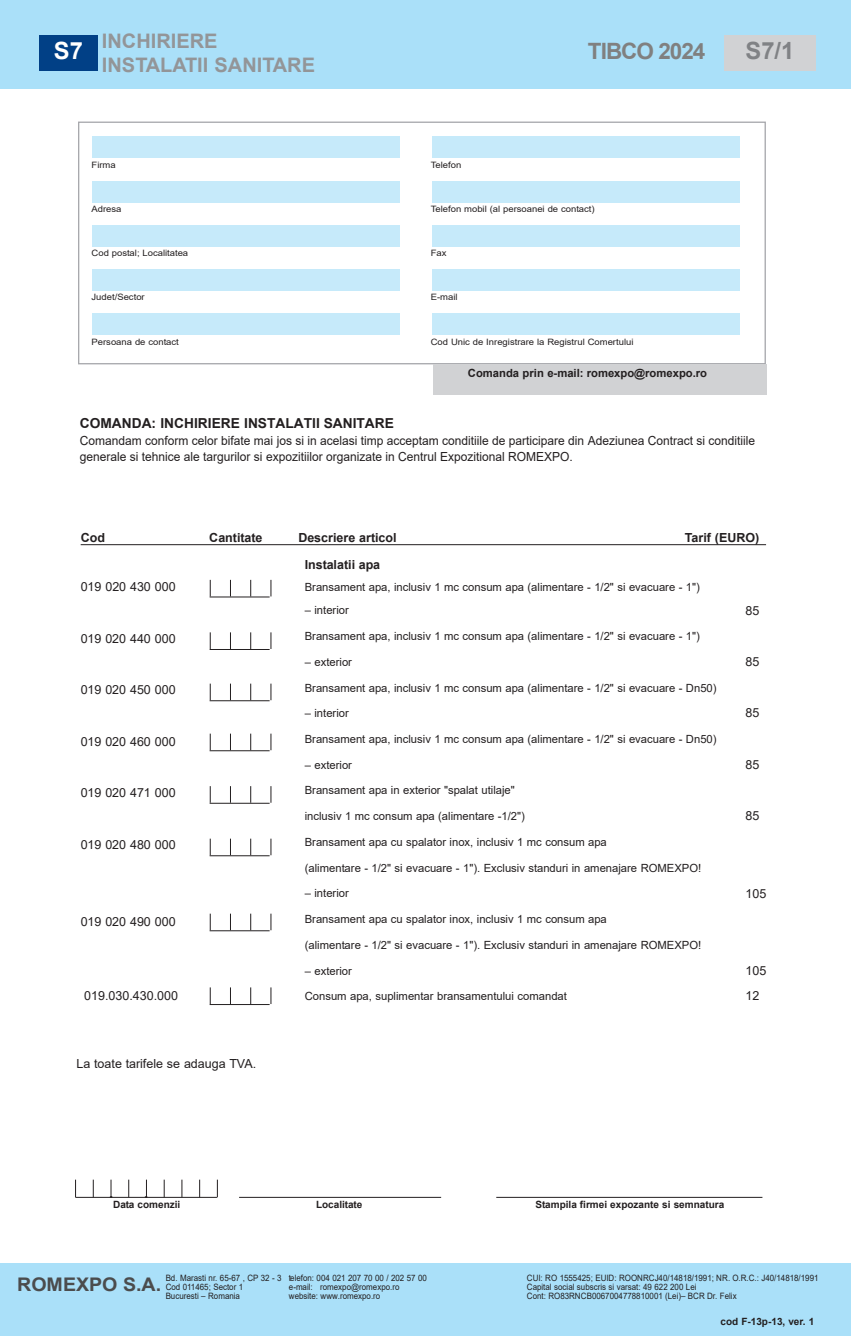
<style>
.page{position:relative;width:851px;height:1336px;background:#fff}
.page>*{position:absolute;margin:0;border:0;box-sizing:border-box;transform-origin:0 0}
.t1{font:700 23.75px "Arial";color:#808285}
.t2{font:700 23.75px "Arial";color:#fff}
.t3{font:700 22.5px "Arial";letter-spacing:-.045em;color:#808080}
.t4{font:700 20px/24.4px "Arial";color:#939598}
.t5{font:20px "Arial";color:#231f20}
.t6{font:700 18.75px "Arial";color:#4b4c4d;scale:1.05 1}
.t7{font:700 13.75px "Arial";color:#231f20}
.t8{font:12.5px/16.5px "Arial";color:#231f20;scale:.96 1}
.t9{font:12.5px "Arial";color:#231f20}
.t10{font:700 12.5px "Arial";color:#231f20}
.t11{font:11.25px "Arial";color:#231f20}
.t12{font:700 11.25px "Arial";color:#231f20}
.t13{font:700 10px "Arial";color:#231f20}
.t14{font:8.75px/8.8px "Arial";color:#231f20;scale:.91 1}
.t15{font:8.75px "Arial";color:#231f20;scale:1.08 1}
.s1{color:#fff}
.s2{font-style:inherit}
</style>
<div class="page">
<div style="left:0;top:0;width:850px;height:89px;background:#aae0f9"></div>
<div style="left:39px;top:35px;width:59px;height:36px;background:#014086"></div>
<div style="left:724px;top:35px;width:91px;height:36px;background:#d1d2d4"></div>
<div style="left:78px;top:122px;width:687px;height:242px;border:1px solid #a8a9ad"></div>
<div style="left:432px;top:314px;width:306px;height:21px;background:#c6eafa"></div>
<div style="left:432px;top:269px;width:306px;height:22px;background:#c6eafa"></div>
<div style="left:432px;top:225px;width:306px;height:21px;background:#c6eafa"></div>
<div style="left:432px;top:181px;width:306px;height:21px;background:#c6eafa"></div>
<div style="left:432px;top:137px;width:306px;height:21px;background:#c6eafa"></div>
<div style="left:93px;top:314px;width:307px;height:21px;background:#c6eafa"></div>
<div style="left:93px;top:269px;width:307px;height:22px;background:#c6eafa"></div>
<div style="left:93px;top:225px;width:307px;height:21px;background:#c6eafa"></div>
<div style="left:93px;top:181px;width:307px;height:21px;background:#c6eafa"></div>
<div style="left:93px;top:137px;width:307px;height:21px;background:#c6eafa"></div>
<hr style="left:76px;top:1197px;width:141px;height:1px;background:#231f20">
<hr style="left:239px;top:1197px;width:202px;height:1px;background:#231f20">
<hr style="left:496px;top:1197px;width:266px;height:1px;background:#231f20">
<svg style="left:75px;top:1179px;width:1px;height:18px"></svg>
<svg style="left:93px;top:1179px;width:1px;height:18px"></svg>
<svg style="left:111px;top:1179px;width:1px;height:18px"></svg>
<svg style="left:128px;top:1179px;width:1px;height:18px"></svg>
<svg style="left:146px;top:1179px;width:1px;height:18px"></svg>
<svg style="left:164px;top:1179px;width:1px;height:18px"></svg>
<svg style="left:181px;top:1179px;width:1px;height:18px"></svg>
<svg style="left:199px;top:1179px;width:1px;height:18px"></svg>
<svg style="left:217px;top:1179px;width:1px;height:18px"></svg>
<div style="left:432px;top:364px;width:334px;height:30px;background:#d1d2d4"></div>
<hr style="left:81px;top:544px;width:685px;height:1px;background:#231f20">
<svg style="left:210px;top:580px;width:1px;height:16px"></svg>
<svg style="left:230px;top:580px;width:1px;height:16px"></svg>
<svg style="left:250px;top:580px;width:1px;height:16px"></svg>
<svg style="left:270px;top:580px;width:1px;height:16px"></svg>
<hr style="left:209px;top:597px;width:60px;height:1px;background:#231f20">
<svg style="left:210px;top:632px;width:1px;height:17px"></svg>
<svg style="left:230px;top:632px;width:1px;height:17px"></svg>
<svg style="left:250px;top:632px;width:1px;height:17px"></svg>
<svg style="left:270px;top:632px;width:1px;height:17px"></svg>
<hr style="left:209px;top:649px;width:60px;height:1px;background:#231f20">
<svg style="left:210px;top:684px;width:1px;height:16px"></svg>
<svg style="left:230px;top:684px;width:1px;height:16px"></svg>
<svg style="left:250px;top:684px;width:1px;height:16px"></svg>
<svg style="left:270px;top:684px;width:1px;height:16px"></svg>
<hr style="left:209px;top:700px;width:60px;height:1px;background:#231f20">
<svg style="left:210px;top:734px;width:1px;height:16px"></svg>
<svg style="left:230px;top:734px;width:1px;height:16px"></svg>
<svg style="left:250px;top:734px;width:1px;height:16px"></svg>
<svg style="left:270px;top:734px;width:1px;height:16px"></svg>
<hr style="left:209px;top:750px;width:60px;height:1px;background:#231f20">
<svg style="left:210px;top:786px;width:1px;height:17px"></svg>
<svg style="left:230px;top:786px;width:1px;height:17px"></svg>
<svg style="left:250px;top:786px;width:1px;height:17px"></svg>
<svg style="left:270px;top:786px;width:1px;height:17px"></svg>
<hr style="left:209px;top:803px;width:60px;height:1px;background:#231f20">
<svg style="left:210px;top:839px;width:1px;height:16px"></svg>
<svg style="left:230px;top:839px;width:1px;height:16px"></svg>
<svg style="left:250px;top:839px;width:1px;height:16px"></svg>
<svg style="left:270px;top:839px;width:1px;height:16px"></svg>
<hr style="left:209px;top:855px;width:60px;height:1px;background:#231f20">
<svg style="left:210px;top:914px;width:1px;height:16px"></svg>
<svg style="left:230px;top:914px;width:1px;height:16px"></svg>
<svg style="left:250px;top:914px;width:1px;height:16px"></svg>
<svg style="left:270px;top:914px;width:1px;height:16px"></svg>
<hr style="left:209px;top:930px;width:60px;height:1px;background:#231f20">
<div style="left:0;top:1264px;width:850px;height:72px;background:#aae0f9"></div>
<svg style="left:210px;top:987px;width:1px;height:17px"></svg>
<svg style="left:230px;top:987px;width:1px;height:17px"></svg>
<svg style="left:250px;top:987px;width:1px;height:17px"></svg>
<svg style="left:270px;top:987px;width:1px;height:17px"></svg>
<hr style="left:209px;top:1004px;width:60px;height:1px;background:#231f20">
<h3 class="t4" style="left:102px;top:29px;width:214px">INCHIRIERE<br>INSTALATII SANITARE</h3>
<h1 class="t2" style="left:54px;top:34px;width:31px">S7</h1>
<h1 class="t1" style="left:745px;top:34px;width:50px">S7/1</h1>
<h2 class="t3" style="left:588px;top:35px;width:119px">TIBCO 2024</h2>
<p class="t15" style="left:92px;top:248px;width:127px">Cod postal; Localitatea <span class="s1">Zip code</span></p>
<p class="t15" style="left:92px;top:292px;width:51px">Judet/Sector</p>
<p class="t15" style="left:92px;top:337px;width:116px">Persoana de contact <span class="s1">Country</span></p>
<p class="t15" style="left:430px;top:160px;width:30px">Telefon</p>
<p class="t15" style="left:430px;top:204px;width:153px">Telefon mobil (al persoanei de contact)</p>
<p class="t15" style="left:430px;top:248px;width:16px">Fax</p>
<p class="t15" style="left:430px;top:292px;width:26px">E-mail</p>
<p class="t15" style="left:430px;top:337px;width:189px">Cod Unic de Inregistrare la Registrul Comertului</p>
<p class="t12" style="left:468px;top:365px;width:241px"><span class="s2">Comanda prin</span> e<span class="s2">-mail:</span> romexpo@romexpo.ro</p>
<p class="t7" style="left:80px;top:413px;width:315px">COMANDA: INCHIRIERE INSTALATII SANITARE</p>
<p class="t8" style="left:80px;top:432px;width:705px">Comandam conform celor bifate mai jos si in acelasi timp acceptam conditiile de participare din Adeziunea Contract si conditiile generale si tehnice ale targurilor si expozitiilor organizate in Centrul Expozitional ROMEXPO.</p>
<p class="t10" style="left:81px;top:528px;width:26px">Cod</p>
<p class="t10" style="left:209px;top:528px;width:55px">Cantitate</p>
<p class="t10" style="left:298px;top:528px;width:100px">Descriere articol</p>
<p class="t10" style="left:684px;top:528px;width:76px">Tarif (EURO)</p>
<p class="t9" style="left:81px;top:580px;width:96px">019 020 430 000</p>
<p class="t9" style="left:745px;top:601px;width:15px">85</p>
<p class="t9" style="left:81px;top:631px;width:96px">019 020 440 000</p>
<p class="t9" style="left:745px;top:653px;width:15px">85</p>
<p class="t9" style="left:81px;top:683px;width:96px">019 020 450 000</p>
<p class="t9" style="left:745px;top:704px;width:15px">85</p>
<p class="t9" style="left:81px;top:734px;width:96px">019 020 460 000</p>
<p class="t9" style="left:745px;top:756px;width:15px">85</p>
<p class="t9" style="left:81px;top:786px;width:96px">019 020 471 000</p>
<p class="t9" style="left:745px;top:807px;width:15px">85</p>
<p class="t9" style="left:81px;top:837px;width:96px">019 020 480 000</p>
<p class="t9" style="left:745px;top:884px;width:22px">105</p>
<p class="t9" style="left:81px;top:914px;width:96px">019 020 490 000</p>
<p class="t9" style="left:745px;top:962px;width:22px">105</p>
<p class="t9" style="left:84px;top:989px;width:95px">019.030.430.000</p>
<p class="t10" style="left:305px;top:555px;width:77px">Instalatii apa</p>
<p class="t11" style="left:305px;top:581px;width:396px">Bransament apa, inclusiv 1 mc consum apa (alimentare - 1/2" si evacuare - 1")</p>
<p class="t11" style="left:305px;top:604px;width:46px">– interior</p>
<p class="t11" style="left:305px;top:630px;width:396px">Bransament apa, inclusiv 1 mc consum apa (alimentare - 1/2" si evacuare - 1")</p>
<p class="t11" style="left:305px;top:656px;width:49px">– exterior</p>
<p class="t11" style="left:305px;top:681px;width:413px">Bransament apa, inclusiv 1 mc consum apa (alimentare - 1/2" si evacuare - Dn50)</p>
<p class="t11" style="left:305px;top:707px;width:46px">– interior</p>
<p class="t11" style="left:305px;top:733px;width:413px">Bransament apa, inclusiv 1 mc consum apa (alimentare - 1/2" si evacuare - Dn50)</p>
<p class="t11" style="left:305px;top:758px;width:49px">– exterior</p>
<p class="t11" style="left:305px;top:784px;width:211px">Bransament apa in exterior "spalat utilaje"</p>
<p class="t11" style="left:305px;top:810px;width:222px">inclusiv 1 mc consum apa (alimentare -1/2")</p>
<p class="t11" style="left:305px;top:836px;width:303px">Bransament apa cu spalator inox, inclusiv 1 mc consum apa</p>
<p class="t11" style="left:305px;top:861px;width:398px">(alimentare - 1/2" si evacuare - 1"). Exclusiv standuri in amenajare ROMEXPO!</p>
<p class="t11" style="left:305px;top:887px;width:46px">– interior</p>
<p class="t11" style="left:305px;top:913px;width:303px">Bransament apa cu spalator inox, inclusiv 1 mc consum apa</p>
<p class="t11" style="left:305px;top:939px;width:398px">(alimentare - 1/2" si evacuare - 1"). Exclusiv standuri in amenajare ROMEXPO!</p>
<p class="t11" style="left:305px;top:964px;width:49px">– exterior</p>
<p class="t11" style="left:305px;top:990px;width:264px">Consum apa, suplimentar bransamentului comandat</p>
<p class="t9" style="left:745px;top:987px;width:15px">12</p>
<p class="t9" style="left:76px;top:1056px;width:181px">La toate tarifele se adauga TVA.</p>
<h3 class="t5" style="left:108px;top:1180px;width:7px">.</h3>
<h3 class="t5" style="left:144px;top:1180px;width:7px">.</h3>
<p class="t13" style="left:113px;top:1197px;width:69px">Data comenzii</p>
<p class="t13" style="left:316px;top:1197px;width:48px">Localitate</p>
<p class="t13" style="left:535px;top:1197px;width:190px">Stampila firmei expozante si semnatura</p>
<h3 class="t6" style="left:17px;top:1271px;width:139px">ROMEXPO S.A.</h3>
<p class="t14" style="left:166px;top:1274px;width:129px">Bd. Marasti nr. 65-67 , CP 32 - 3<br>Cod 011465; Sector 1<br>Bucuresti – Romania</p>
<p class="t14" style="left:527px;top:1274px;width:322px">CUI: RO 1555425; EUID: ROONRCJ40/14818/1991; NR. O.R.C.: J40/14818/1991<br>Capital social subscris si varsat: 49 622 200 Lei<br>Cont: RO83RNCB0067004778810001 (Lei)– BCR Dr. Felix</p>
<p class="t14" style="left:289px;top:1273px;width:153px">telefon: 004 021 207 70 00 / 202 57 00 e-mail: romexpo@romexpo.ro website: www.romexpo.ro</p>
<p class="t13" style="left:720px;top:1314px;width:95px">cod F-13p-13, ver. 1</p>
</div>
